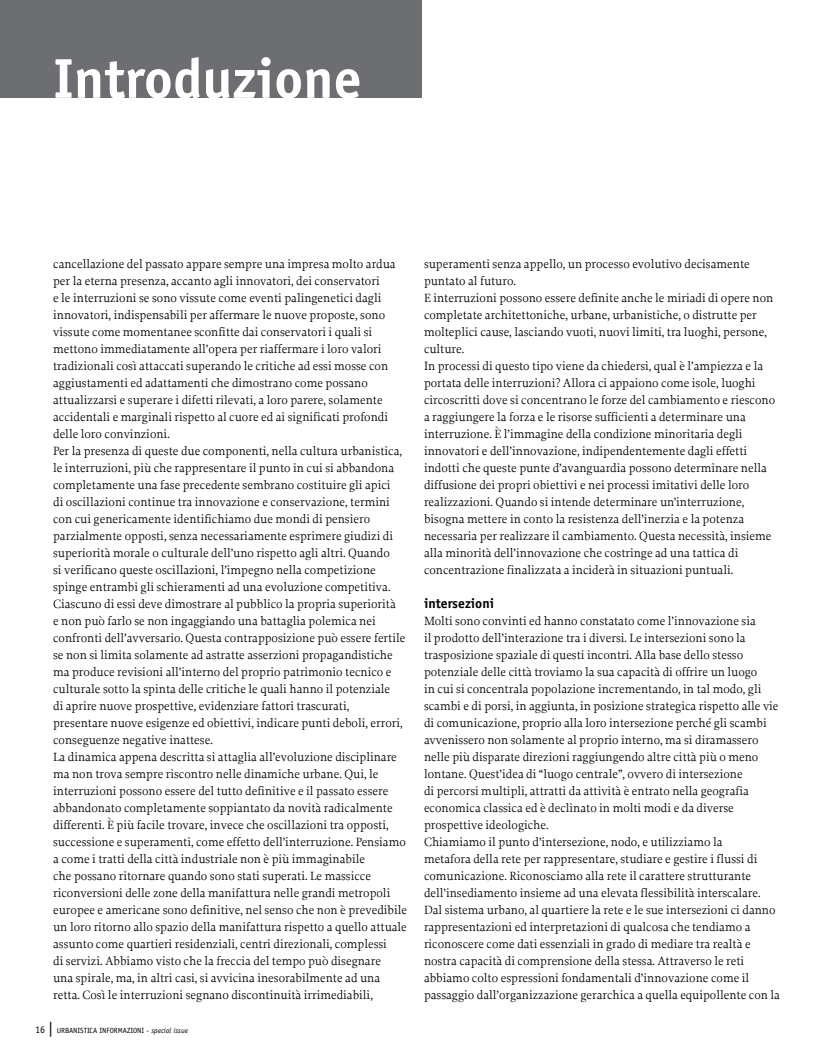
<style>
.page{position:relative;width:833px;height:1053px;background:#fff}
.page>*{position:absolute;margin:0;border:0;box-sizing:border-box;transform-origin:0 0}
.t1{font:700 56.25px "Officina Sans Std";color:#fff}
.t2{font:700 13.75px "Officina Sans Std";color:#000}
.t3{font:12.5px/17px "Proforma";color:#000}
.t4{font:7.5px "Officina Sans Std";color:#000}
.s1{font-size:10px}
.s2{font-size:15px}
.s3{font-style:italic}
</style>
<div class="page">
<div style="left:0;top:0;width:422px;height:98px;background:#6d6e71"></div>
<p class="t1" style="left:53px;top:44px;width:310px">Introduzione</p>
<p class="t3" style="left:53px;top:255px;width:355px">cancellazione del passato appare sempre una impresa molto ardua per la eterna presenza, accanto agli innovatori, dei conservatori<br>e le interruzioni se sono vissute come eventi palingenetici dagli innovatori, indispensabili per affermare le nuove proposte, sono vissute come momentanee sconfitte dai conservatori i quali si mettono immediatamente all’opera per riaffermare i loro valori tradizionali così attaccati superando le critiche ad essi mosse con aggiustamenti ed adattamenti che dimostrano come possano attualizzarsi e superare i difetti rilevati, a loro parere, solamente accidentali e marginali rispetto al cuore ed ai significati profondi delle loro convinzioni.<br>Per la presenza di queste due componenti, nella cultura urbanistica, le interruzioni, più che rappresentare il punto in cui si abbandona completamente una fase precedente sembrano costituire gli apici<br>di oscillazioni continue tra innovazione e conservazione, termini con cui genericamente identifichiamo due mondi di pensiero parzialmente opposti, senza necessariamente esprimere giudizi di superiorità morale o culturale dell’uno rispetto agli altri. Quando<br>si verificano queste oscillazioni, l’impegno nella competizione spinge entrambi gli schieramenti ad una evoluzione competitiva.<br>Ciascuno di essi deve dimostrare al pubblico la propria superiorità<br>e non può farlo se non ingaggiando una battaglia polemica nei confronti dell’avversario. Questa contrapposizione può essere fertile se non si limita solamente ad astratte asserzioni propagandistiche ma produce revisioni all’interno del proprio patrimonio tecnico e culturale sotto la spinta delle critiche le quali hanno il potenziale<br>di aprire nuove prospettive, evidenziare fattori trascurati, presentare nuove esigenze ed obiettivi, indicare punti deboli, errori, conseguenze negative inattese.<br>La dinamica appena descritta si attaglia all’evoluzione disciplinare ma non trova sempre riscontro nelle dinamiche urbane. Qui, le interruzioni possono essere del tutto definitive e il passato essere abbandonato completamente soppiantato da novità radicalmente differenti. È più facile trovare, invece che oscillazioni tra opposti, successione e superamenti, come effetto dell’interruzione. Pensiamo a come i tratti della città industriale non è più immaginabile<br>che possano ritornare quando sono stati superati. Le massicce riconversioni delle zone della manifattura nelle grandi metropoli europee e americane sono definitive, nel senso che non è prevedibile un loro ritorno allo spazio della manifattura rispetto a quello attuale assunto come quartieri residenziali, centri direzionali, complessi<br>di servizi. Abbiamo visto che la freccia del tempo può disegnare<br>una spirale, ma, in altri casi, si avvicina inesorabilmente ad una retta. Così le interruzioni segnano discontinuità irrimediabili,</p>
<p class="t3" style="left:424px;top:255px;width:352px">superamenti senza appello, un processo evolutivo decisamente puntato al futuro.<br>E interruzioni possono essere definite anche le miriadi di opere non completate architettoniche, urbane, urbanistiche, o distrutte per molteplici cause, lasciando vuoti, nuovi limiti, tra luoghi, persone, culture.<br>In processi di questo tipo viene da chiedersi, qual è l’ampiezza e la portata delle interruzioni? Allora ci appaiono come isole, luoghi circoscritti dove si concentrano le forze del cambiamento e riescono a raggiungere la forza e le risorse sufficienti a determinare una interruzione. È l’immagine della condizione minoritaria degli innovatori e dell’innovazione, indipendentemente dagli effetti indotti che queste punte d’avanguardia possono determinare nella diffusione dei propri obiettivi e nei processi imitativi delle loro realizzazioni. Quando si intende determinare un’interruzione, bisogna mettere in conto la resistenza dell’inerzia e la potenza necessaria per realizzare il cambiamento. Questa necessità, insieme alla minorità dell’innovazione che costringe ad una tattica di concentrazione finalizzata a inciderà in situazioni puntuali.</p>
<p class="t2" style="left:424px;top:595px;width:72px">intersezioni</p>
<p class="t3" style="left:424px;top:612px;width:357px">Molti sono convinti ed hanno constatato come l’innovazione sia<br>il prodotto dell’interazione tra i diversi. Le intersezioni sono la trasposizione spaziale di questi incontri. Alla base dello stesso potenziale delle città troviamo la sua capacità di offrire un luogo<br>in cui si concentrala popolazione incrementando, in tal modo, gli scambi e di porsi, in aggiunta, in posizione strategica rispetto alle vie di comunicazione, proprio alla loro intersezione perché gli scambi avvenissero non solamente al proprio interno, ma si diramassero nelle più disparate direzioni raggiungendo altre città più o meno lontane. Quest’idea di “luogo centrale”, ovvero di intersezione<br>di percorsi multipli, attratti da attività è entrato nella geografia economica classica ed è declinato in molti modi e da diverse prospettive ideologiche.<br>Chiamiamo il punto d’intersezione, nodo, e utilizziamo la<br>metafora della rete per rappresentare, studiare e gestire i flussi di comunicazione. Riconosciamo alla rete il carattere strutturante dell’insediamento insieme ad una elevata flessibilità interscalare.<br>Dal sistema urbano, al quartiere la rete e le sue intersezioni ci danno rappresentazioni ed interpretazioni di qualcosa che tendiamo a riconoscere come dati essenziali in grado di mediare tra realtà e nostra capacità di comprensione della stessa. Attraverso le reti abbiamo colto espressioni fondamentali d’innovazione come il passaggio dall’organizzazione gerarchica a quella equipollente con la</p>
<p class="t4" style="left:35px;top:1026px;width:154px"><span class="s1">16</span> <span class="s2">|</span> URBANISTICA INFORMAZIONI - <span class="s3">special issue</span></p>
</div>
